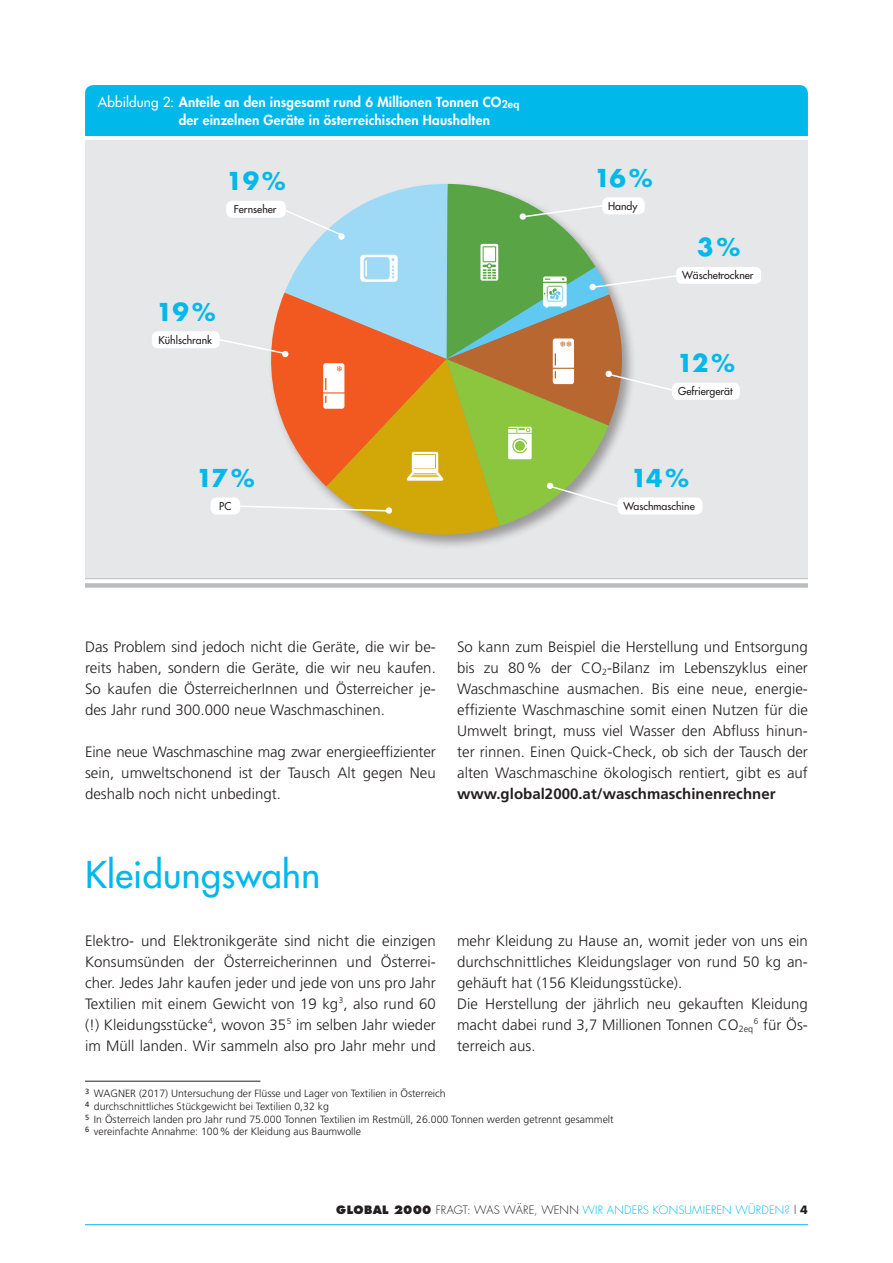
<style>
.page{position:relative;width:893px;height:1263px;background:#fff}
.page>*{position:absolute;margin:0;border:0;box-sizing:border-box;transform-origin:0 0}
.t1{font:36px "Futura";letter-spacing:.01em;color:#01b8eb}
.t2{font:700 24px "Futura";letter-spacing:-.05em;color:#01b8eb}
.t3{font:300 15px/21px "Frutiger";color:#231f20;text-align:justify}
.t4{font:700 15px "Frutiger";color:#231f20}
.t5{font:800 13.5px/18px "Futura";letter-spacing:.015em;color:#fff}
.t6{font:300 11.25px "Futura";letter-spacing:.015em;color:#01b8eb}
.t7{font:300 10.5px/12.8px "Frutiger";color:#231f20}
.t8{font:10.5px "Futura";color:#231f20}
.s1{font-weight:400}
.s2{font-weight:800;color:#231f20}
.s3{color:#231f20}
.s4{font-weight:700;color:#231f20}
</style>
<div class="page">
<hr style="left:85px;top:1224px;width:723px;height:1px;background:#01b8eb">
<div style="left:85px;top:85px;width:723px;height:51px;background:#01b8eb"></div>
<div style="left:85px;top:140px;width:723px;height:438px;background:#e6e7e9"></div>
<div style="left:85px;top:583px;width:723px;height:5px;background:#bcbdc0"></div>
<hr style="left:85px;top:578px;width:723px;height:1px;background:#bcbdc0">
<hr style="left:85px;top:1081px;width:175px;height:1px;background:#231f20">
<div style="left:672px;top:383px;width:68px;height:17px;background:#fff;border-radius:6px"></div>
<div style="left:617px;top:497px;width:85px;height:17px;background:#fff;border-radius:6px"></div>
<div style="left:676px;top:267px;width:85px;height:17px;background:#fff;border-radius:6px"></div>
<div style="left:152px;top:331px;width:68px;height:17px;background:#fff;border-radius:6px"></div>
<div style="left:210px;top:497px;width:30px;height:17px;background:#fff;border-radius:6px"></div>
<svg style="left:212px;top:184px;width:470px;height:362px"></svg>
<p class="t5" style="left:179px;top:93px;width:342px;text-indent:-81px"><span class="s1">Abbildung 2:</span> Anteile an den insgesamt rund 6 Millionen Tonnen CO<sub>2eq </sub>der einzelnen Geräte in österreichischen Haushalten</p>
<h2 class="t2" style="left:226px;top:165px;width:61px">19%</h2>
<p class="t8" style="left:234px;top:203px;width:44px">Fernseher</p>
<h2 class="t2" style="left:156px;top:295px;width:61px">19%</h2>
<p class="t8" style="left:159px;top:333px;width:55px">Kühlschrank</p>
<h2 class="t2" style="left:196px;top:461px;width:60px">17%</h2>
<p class="t8" style="left:219px;top:499px;width:14px">PC</p>
<h2 class="t2" style="left:594px;top:161px;width:60px">16%</h2>
<p class="t8" style="left:608px;top:199px;width:31px">Handy</p>
<h2 class="t2" style="left:697px;top:231px;width:44px">3%</h2>
<p class="t8" style="left:682px;top:269px;width:73px">Wäschetrockner</p>
<h2 class="t2" style="left:677px;top:347px;width:60px">12%</h2>
<p class="t8" style="left:678px;top:385px;width:56px">Gefriergerät</p>
<h2 class="t2" style="left:631px;top:461px;width:60px">14%</h2>
<p class="t8" style="left:623px;top:499px;width:73px">Waschmaschine</p>
<p class="t3" style="left:85px;top:636px;width:352px">Das Problem sind jedoch nicht die Geräte, die wir be&shy;reits haben, sondern die Geräte, die wir neu kaufen.<br>So kaufen die ÖsterreicherInnen und Österreicher je&shy;des Jahr rund 300.000 neue Waschmaschinen.</p>
<p class="t3" style="left:85px;top:741px;width:352px">Eine neue Waschmaschine mag zwar energieeffizienter sein, umweltschonend ist der Tausch Alt gegen Neu deshalb noch nicht unbedingt.</p>
<p class="t3" style="left:457px;top:636px;width:352px">So kann zum Beispiel die Herstellung und Entsorgung bis zu 80% der CO<sub>2</sub>-Bilanz im Lebenszyklus einer Waschmaschine ausmachen. Bis eine neue, energie&shy;effiziente Waschmaschine somit einen Nutzen für die Umwelt bringt, muss viel Wasser den Abfluss hinun&shy;ter rinnen. Einen Quick-Check, ob sich der Tausch der alten Waschmaschine ökologisch rentiert, gibt es auf</p>
<p class="t4" style="left:457px;top:785px;width:320px">www.global2000.at/waschmaschinenrechner</p>
<h1 class="t1" style="left:85px;top:851px;width:237px">Kleidungswahn</h1>
<p class="t3" style="left:85px;top:930px;width:352px">Elektro- und Elektronikgeräte sind nicht die einzigen Konsumsünden der Österreicherinnen und Österrei&shy;cher. Jedes Jahr kaufen jeder und jede von uns pro Jahr Textilien mit einem Gewicht von 19 kg<sup>3</sup>, also rund 60 (!) Kleidungsstücke<sup>4</sup>, wovon 35<sup>5</sup> im selben Jahr wieder im Müll landen. Wir sammeln also pro Jahr mehr und</p>
<p class="t3" style="left:457px;top:930px;width:352px;text-align:left">mehr Kleidung zu Hause an, womit jeder von uns ein durchschnittliches Kleidungslager von rund 50 kg an&shy;gehäuft hat (156 Kleidungsstücke).<br>Die Herstellung der jährlich neu gekauften Kleidung macht dabei rund 3,7 Millionen Tonnen CO<sub>2eq</sub><sup>6</sup> für Ös&shy;terreich aus.</p>
<p class="t7" style="left:85px;top:1087px;width:530px"><sup>3</sup> WAGNER (2017) Untersuchung der Flüsse und Lager von Textilien in Österreich<br><sup>4</sup> durchschnittliches Stückgewicht bei Textilien 0,32 kg<br><sup>5</sup> In Österreich landen pro Jahr rund 75.000 Tonnen Textilien im Restmüll, 26.000 Tonnen werden getrennt gesammelt <sup>6</sup> vereinfachte Annahme: 100% der Kleidung aus Baumwolle</p>
<p class="t6" style="left:336px;top:1203px;width:473px"><span class="s2">GLOBAL 2000</span> <span class="s3">FRAGT: WAS WÄRE, WENN</span> WIR ANDERS KONSUMIEREN WÜRDEN? <span class="s3">|</span> <span class="s4">4</span></p>
</div>
